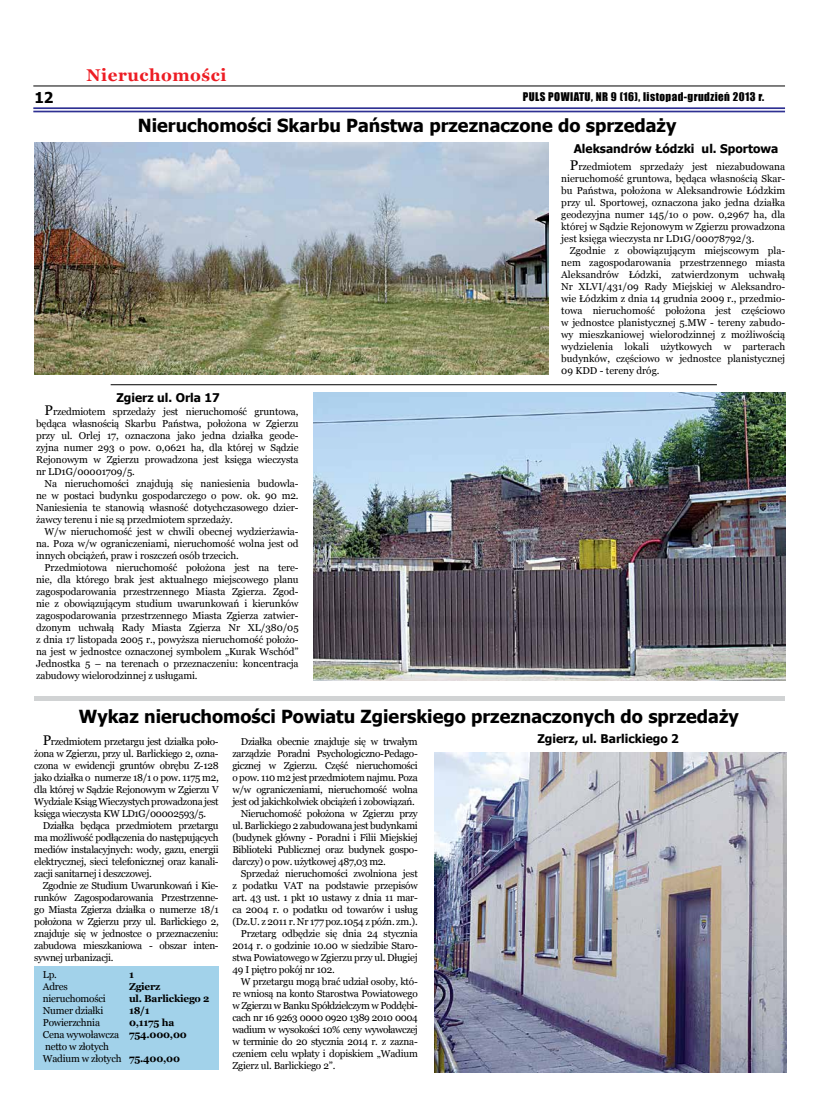
<style>
.page{position:relative;width:820px;height:1106px;background:#fff}
.page>*{position:absolute;margin:0;border:0;box-sizing:border-box;transform-origin:0 0}
.t1{font:700 18px "Tahoma";color:#000}
.t2{font:700 17px "Georgia";letter-spacing:.03em;color:#ed1d24}
.t3{font:700 15px "Tahoma";color:#000}
.t4{font:700 12px "Tahoma";color:#000}
.t5{font:11px "Impact";letter-spacing:.04em;color:#000}
.t6{font:10px/12px "Georgia";letter-spacing:-.02em;color:#000;text-align:justify}
.t7{font:10px "Georgia";letter-spacing:-.04em;color:#000}
.t8{font:700 10px/12px "Georgia";letter-spacing:-.02em;color:#000}
.s1{font-size:14px}
</style>
<div class="page">
<hr style="left:33px;top:107px;width:751px;height:2px;background:#2e3092">
<hr style="left:33px;top:86px;width:751px;height:1px;background:#000">
<hr style="left:33px;top:111px;width:751px;height:1px;background:#2e3092">
<img style="left:313px;top:393px;width:472px;height:287px">
<img style="left:34px;top:142px;width:514px;height:232px">
<div style="left:35px;top:965px;width:184px;height:104px;background:#a2d2ea"></div>
<img style="left:434px;top:752px;width:351px;height:320px">
<hr style="left:111px;top:384px;width:605px;height:1px;background:#000">
<hr style="left:34px;top:696px;width:750px;height:4px;background:#d1d3d4">
<h2 class="t2" style="left:86px;top:65px;width:141px">Nieruchomości</h2>
<h3 class="t3" style="left:34px;top:87px;width:21px">12</h3>
<p class="t5" style="left:522px;top:88px;width:243px">PULS POWIATU, NR 9 (16), listopad-grudzień 2013 r.</p>
<h1 class="t1" style="left:138px;top:113px;width:539px">Nieruchomości Skarbu Państwa przeznaczone do sprzedaży</h1>
<p class="t4" style="left:573px;top:140px;width:206px">Aleksandrów Łódzki ul. Sportowa</p>
<p class="t6" style="left:561px;top:161px;width:225px;text-indent:9px"><span class="s1">P</span>rzedmiotem sprzedaży jest niezabudowana nieruchomość gruntowa, będąca własnością Skar&shy;bu Państwa, położona w Aleksandrowie Łódzkim przy ul. Sportowej, oznaczona jako jedna działka geodezyjna numer 145/1o o pow. 0,2967 ha, dla której w Sądzie Rejonowym w Zgierzu prowadzona jest księga wieczysta nr LD1G/00078792/3.</p>
<p class="t6" style="left:561px;top:245px;width:225px;text-indent:9px">Zgodnie z obowiązującym miejscowym pla&shy;nem zagospodarowania przestrzennego miasta Aleksandrów Łódzki, zatwierdzonym uchwałą Nr XLVI/431/09 Rady Miejskiej w Aleksandro&shy;wie Łódzkim z dnia 14 grudnia 2009 r., przedmio&shy;towa nieruchomość położona jest częściowo w jednostce planistycznej 5.MW - tereny zabudo&shy;wy mieszkaniowej wielorodzinnej z możliwością wydzielenia lokali użytkowych w parterach budynków, częściowo w jednostce planistycznej 09 KDD - tereny dróg.</p>
<p class="t6" style="left:36px;top:405px;width:264px;text-indent:9px"><span class="s1">P</span>rzedmiotem sprzedaży jest nieruchomość gruntowa, będąca własnością Skarbu Państwa, położona w Zgierzu przy ul. Orlej 17, oznaczona jako jedna działka geode&shy;zyjna numer 293 o pow. 0,0621 ha, dla której w Sądzie Rejonowym w Zgierzu prowadzona jest księga wieczysta nr LD1G/00001709/5.</p>
<p class="t6" style="left:36px;top:477px;width:264px;text-indent:9px">Na nieruchomości znajdują się naniesienia budowla&shy;ne w postaci budynku gospodarczego o pow. ok. 90 m2.<br>Naniesienia te stanowią własność dotychczasowego dzier&shy;żawcy terenu i nie są przedmiotem sprzedaży.</p>
<p class="t6" style="left:36px;top:525px;width:264px;text-indent:9px">W/w nieruchomość jest w chwili obecnej wydzierżawia&shy;na. Poza w/w ograniczeniami, nieruchomość wolna jest od innych obciążeń, praw i roszczeń osób trzecich.</p>
<p class="t6" style="left:36px;top:561px;width:264px;text-indent:9px">Przedmiotowa nieruchomość położona jest na tere&shy;nie, dla którego brak jest aktualnego miejscowego planu zagospodarowania przestrzennego Miasta Zgierza. Zgod&shy;nie z obowiązującym studium uwarunkowań i kierunków zagospodarowania przestrzennego Miasta Zgierza zatwier&shy;dzonym uchwałą Rady Miasta Zgierza Nr XL/380/05 z dnia 17 listopada 2005 r., powyższa nieruchomość położo&shy;na jest w jednostce oznaczonej symbolem „Kurak Wschód” Jednostka 5 – na terenach o przeznaczeniu: koncentracja zabudowy wielorodzinnej z usługami.</p>
<p class="t4" style="left:116px;top:389px;width:105px">Zgierz ul. Orla 17</p>
<h1 class="t1" style="left:79px;top:704px;width:661px">Wykaz nieruchomości Powiatu Zgierskiego przeznaczonych do sprzedaży</h1>
<p class="t6" style="left:34px;top:736px;width:186px;text-indent:9px"><span class="s1">P</span>rzedmiotem przetargu jest działka poło&shy;żona w Zgierzu, przy ul. Barlickiego 2, ozna&shy;czona w ewidencji gruntów obrębu Z-128 jako działka o numerze 18/1 o pow. 1175 m2, dla której w Sądzie Rejonowym w Zgierzu V Wydziale Ksiąg Wieczystych prowadzona jest księga wieczysta KW LD1G/00002593/5.</p>
<p class="t6" style="left:34px;top:820px;width:186px;text-indent:8px">Działka będąca przedmiotem przetargu ma możliwość podłączenia do następujących mediów instalacyjnych: wody, gazu, energii elektrycznej, sieci telefonicznej oraz kanali&shy;zacji sanitarnej i deszczowej.</p>
<p class="t6" style="left:34px;top:880px;width:186px;text-indent:9px">Zgodnie ze Studium Uwarunkowań i Kie&shy;runków Zagospodarowania Przestrzenne&shy;go Miasta Zgierza działka o numerze 18/1 położona w Zgierzu przy ul. Barlickiego 2, znajduje się w jednostce o przeznaczeniu: zabudowa mieszkaniowa - obszar inten&shy;sywnej urbanizacji.</p>
<p class="t4" style="left:537px;top:730px;width:143px">Zgierz, ul. Barlickiego 2</p>
<p class="t6" style="left:241px;top:735px;width:178px">Działka obecnie znajduje się w trwałym</p>
<p class="t6" style="left:232px;top:747px;width:187px">zarządzie Poradni Psychologiczno-Pedago-</p>
<p class="t6" style="left:232px;top:759px;width:187px">gicznej w Zgierzu. Część nieruchomości</p>
<p class="t6" style="left:232px;top:771px;width:187px">o pow. 110 m2 jest przedmiotem najmu. Poza</p>
<p class="t6" style="left:232px;top:783px;width:187px">w/w ograniczeniami, nieruchomość wolna</p>
<p class="t6" style="left:232px;top:795px;width:184px">jest od jakichkolwiek obciążeń i zobowiązań.</p>
<p class="t6" style="left:241px;top:807px;width:178px">Nieruchomość położona w Zgierzu przy</p>
<p class="t6" style="left:232px;top:819px;width:187px">ul. Barlickiego 2 zabudowana jest budynkami</p>
<p class="t6" style="left:232px;top:831px;width:187px">(budynek główny - Poradni i Filii Miejskiej</p>
<p class="t6" style="left:232px;top:843px;width:187px">Biblioteki Publicznej oraz budynek gospo-</p>
<p class="t6" style="left:232px;top:855px;width:155px">darczy) o pow. użytkowej 487,03 m2.</p>
<p class="t6" style="left:241px;top:867px;width:178px">Sprzedaż nieruchomości zwolniona jest</p>
<p class="t6" style="left:232px;top:879px;width:187px">z podatku VAT na podstawie przepisów</p>
<p class="t6" style="left:232px;top:891px;width:187px">art. 43 ust. 1 pkt 10 ustawy z dnia 11 mar-</p>
<p class="t6" style="left:232px;top:903px;width:187px">ca 2004 r. o podatku od towarów i usług</p>
<p class="t6" style="left:232px;top:915px;width:187px">(Dz.U. z 2011 r. Nr 177 poz.1054 z późn. zm.).</p>
<p class="t6" style="left:241px;top:927px;width:178px">Przetarg odbędzie się dnia 24 stycznia</p>
<p class="t6" style="left:232px;top:939px;width:187px">2014 r. o godzinie 10.00 w siedzibie Staro-</p>
<p class="t6" style="left:232px;top:951px;width:187px">stwa Powiatowego w Zgierzu przy ul. Długiej</p>
<p class="t6" style="left:232px;top:963px;width:104px">49 I piętro pokój nr 102.</p>
<p class="t6" style="left:241px;top:975px;width:178px">W przetargu mogą brać udział osoby, któ-</p>
<p class="t6" style="left:232px;top:987px;width:187px">re wniosą na konto Starostwa Powiatowego</p>
<p class="t7" style="left:232px;top:1000px;width:187px">w Zgierzu w Banku Spółdzielczym w Poddębi-</p>
<p class="t7" style="left:232px;top:1012px;width:187px">cach nr 16 9263 0000 0920 1389 2010 0004</p>
<p class="t7" style="left:232px;top:1024px;width:187px">wadium w wysokości 10% ceny wywoławczej</p>
<p class="t7" style="left:232px;top:1036px;width:187px">w terminie do 20 stycznia 2014 r. z zazna-</p>
<p class="t6" style="left:232px;top:1047px;width:187px">czeniem celu wpłaty i dopiskiem „Wadium</p>
<p class="t6" style="left:232px;top:1059px;width:104px">Zgierz ul. Barlickiego 2”.</p>
<p class="t6" style="left:43px;top:968px;width:80px;text-align:left">Lp.<br>Adres nieruchomości<br>Numer działki<br>Powierzchnia<br>Cena wywoławcza netto w złotych<br>Wadium w złotych</p>
<p class="t8" style="left:129px;top:968px;width:82px">1<br>Zgierz<br>ul. Barlickiego 2<br>18/1<br>0,1175 ha<br>754.000,00</p>
<p class="t8" style="left:129px;top:1052px;width:53px">75.400,00</p>
</div>
